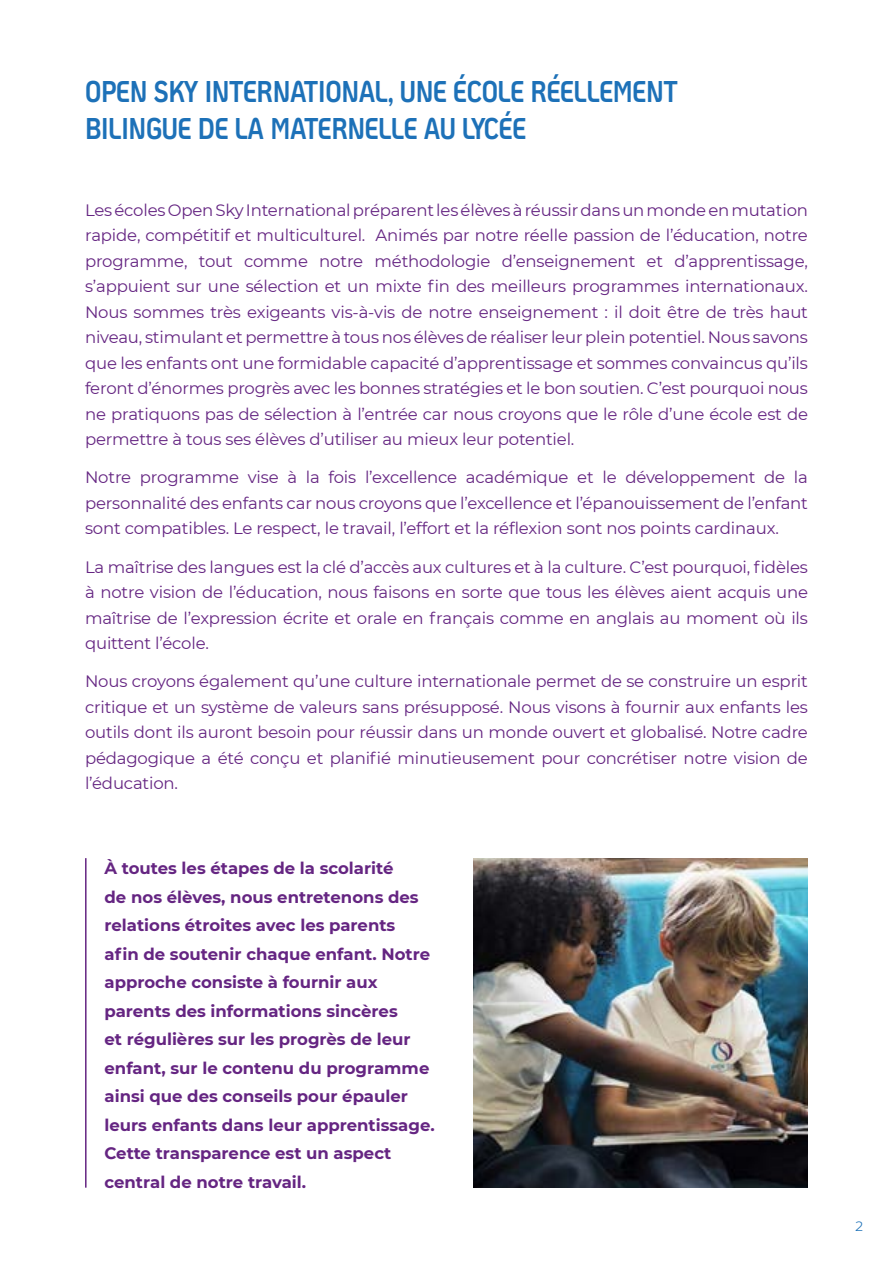
<style>
.page{position:relative;width:893px;height:1263px;background:#fff}
.page>*{position:absolute;margin:0;border:0;box-sizing:border-box;transform-origin:0 0}
.t1{font:700 30px/37.5px "Ko Ho";letter-spacing:-.01em;color:#1d71b8;scale:.8 1}
.t2{font:16.5px/25.5px "Montserrat";letter-spacing:-.01em;color:#652582;text-align:justify}
.t3{font:700 16.5px/28.5px "Montserrat";color:#652582}
.t4{font:13.5px "Ko Ho";color:#1d71b8}
</style>
<div class="page">
<img style="left:473px;top:858px;width:335px;height:330px">
<hr style="left:85px;top:858px;width:2px;height:330px;background:#652582">
<h1 class="t1" style="left:85px;top:72px;width:743px">OPEN SKY INTERNATIONAL, UNE ÉCOLE RÉELLEMENT<br>BILINGUE DE LA MATERNELLE AU LYCÉE</h1>
<p class="t2" style="left:85px;top:196px;width:724px">Les écoles Open Sky International préparent les élèves à réussir dans un monde en mutation rapide, compétitif et multiculturel. Animés par notre réelle passion de l’éducation, notre programme, tout comme notre méthodologie d’enseignement et d’apprentissage, s’appuient sur une sélection et un mixte fin des meilleurs programmes internationaux.<br>Nous sommes très exigeants vis-à-vis de notre enseignement : il doit être de très haut niveau, stimulant et permettre à tous nos élèves de réaliser leur plein potentiel. Nous savons que les enfants ont une formidable capacité d’apprentissage et sommes convaincus qu’ils feront d’énormes progrès avec les bonnes stratégies et le bon soutien. C’est pourquoi nous ne pratiquons pas de sélection à l’entrée car nous croyons que le rôle d’une école est de permettre à tous ses élèves d’utiliser au mieux leur potentiel.</p>
<p class="t2" style="left:85px;top:464px;width:724px">Notre programme vise à la fois l’excellence académique et le développement de la personnalité des enfants car nous croyons que l’excellence et l’épanouissement de l’enfant sont compatibles. Le respect, le travail, l’effort et la réflexion sont nos points cardinaux.</p>
<p class="t2" style="left:85px;top:553px;width:724px">La maîtrise des langues est la clé d’accès aux cultures et à la culture. C’est pourquoi, fidèles à notre vision de l’éducation, nous faisons en sorte que tous les élèves aient acquis une maîtrise de l’expression écrite et orale en français comme en anglais au moment où ils quittent l’école.</p>
<p class="t2" style="left:85px;top:668px;width:724px">Nous croyons également qu’une culture internationale permet de se construire un esprit critique et un système de valeurs sans présupposé. Nous visons à fournir aux enfants les outils dont ils auront besoin pour réussir dans un monde ouvert et globalisé. Notre cadre pédagogique a été conçu et planifié minutieusement pour concrétiser notre vision de l’éducation.</p>
<p class="t3" style="left:105px;top:853px;width:332px">À toutes les étapes de la scolarité<br>de nos élèves, nous entretenons des relations étroites avec les parents<br>afin de soutenir chaque enfant. Notre approche consiste à fournir aux parents des informations sincères<br>et régulières sur les progrès de leur enfant, sur le contenu du programme ainsi que des conseils pour épauler leurs enfants dans leur apprentissage.<br>Cette transparence est un aspect central de notre travail.</p>
<p class="t4" style="left:855px;top:1215px;width:9px">2</p>
</div>
